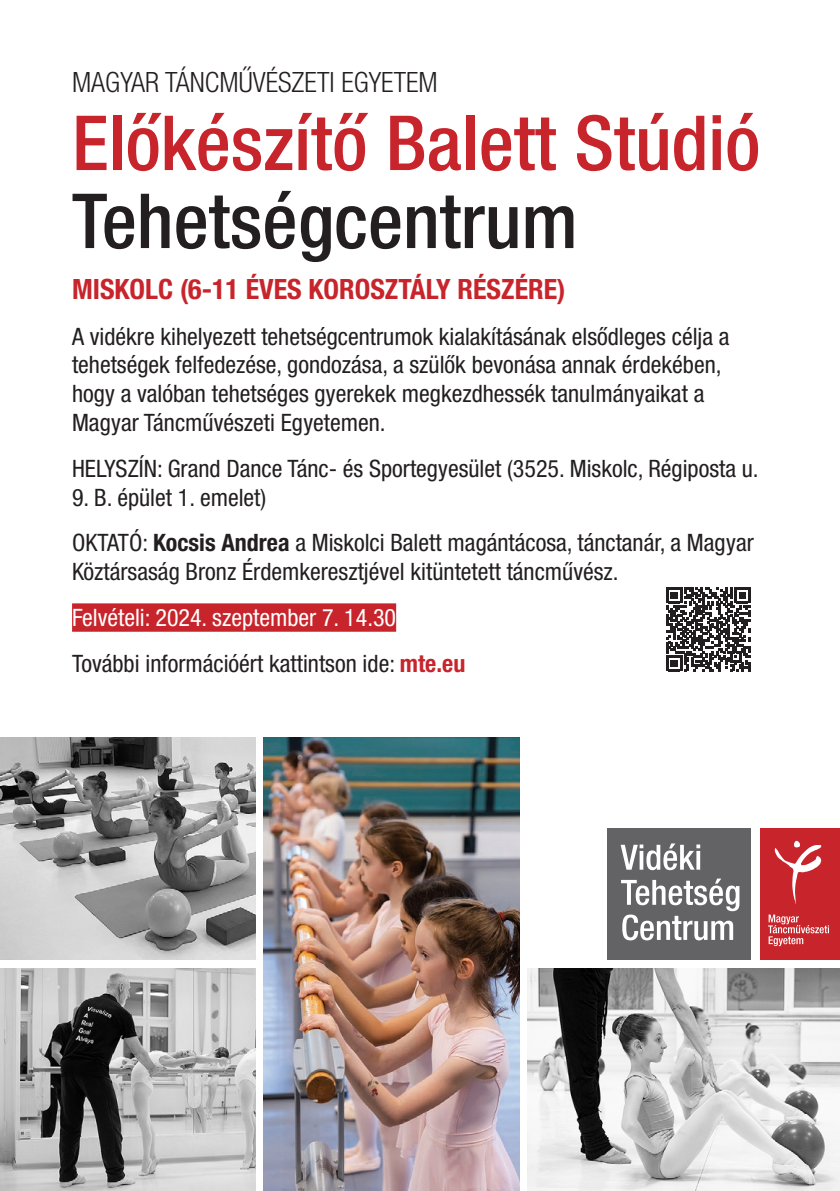
<style>
.page{position:relative;width:840px;height:1191px;background:#fff}
.page>*{position:absolute;margin:0;border:0;box-sizing:border-box;transform-origin:0 0}
.t1{font:500 condensed 76px "Helvetica Neue LT Pro";color:#c8242b}
.t2{font:500 condensed 76px "Helvetica Neue LT Pro";color:#231f20}
.t3{font:700 condensed 28px "Helvetica Neue LT Pro";color:#c8242b}
.t4{font:300 condensed 28px "Helvetica Neue LT Pro";color:#231f20}
.t5{font:condensed 24px/28.8px "Helvetica Neue LT Pro";color:#231f20}
.s1{font-weight:700}
.s2{color:#fff}
.s3{font-weight:700;color:#c8242b}
</style>
<div class="page">
<div style="left:607px;top:827px;width:146px;height:132px;background:#636366"></div>
<div style="left:756px;top:827px;width:83px;height:132px;background:#c8242b"></div>
<svg style="left:620px;top:843px;width:79px;height:27px"></svg>
<hr style="left:696px;top:851px;width:3px;height:18px;background:#fff">
<svg style="left:621px;top:878px;width:118px;height:62px"></svg>
<svg style="left:768px;top:914px;width:60px;height:32px"></svg>
<svg style="left:774px;top:840px;width:46px;height:64px"></svg>
<img style="left:264px;top:737px;width:255px;height:454px">
<img style="left:527px;top:968px;width:312px;height:223px">
<img style="left:0;top:737px;width:255px;height:223px">
<img style="left:0;top:968px;width:255px;height:223px">
<div style="left:750px;top:827px;width:9px;height:133px;background:#fff"></div>
<div style="left:72px;top:603px;width:324px;height:29px;background:#c8242b"></div>
<svg style="left:666px;top:587px;width:83px;height:84px"></svg>
<p class="t4" style="left:72px;top:66px;width:367px">MAGYAR TÁNCMŰVÉSZETI EGYETEM</p>
<h1 class="t1" style="left:72px;top:98px;width:689px">Előkészítő Balett Stúdió</h1>
<h1 class="t2" style="left:72px;top:176px;width:507px">Tehetségcentrum</h1>
<p class="t3" style="left:72px;top:272px;width:494px">MISKOLC (6-11 ÉVES KOROSZTÁLY RÉSZÉRE)</p>
<p class="t5" style="left:72px;top:321px;width:658px">A vidékre kihelyezett tehetségcentrumok kialakításának elsődleges célja a tehetségek felfedezése, gondozása, a szülők bevonása annak érdekében, hogy a valóban tehetséges gyerekek megkezdhessék tanulmányaikat a Magyar Táncművészeti Egyetemen.</p>
<p class="t5" style="left:72px;top:454px;width:687px">HELYSZÍN: Grand Dance Tánc- és Sportegyesület (3525. Miskolc, Régiposta u.</p>
<p class="t5" style="left:72px;top:474px;width:682px;line-height:45.8px">9. B. épület 1. emelet)<br>OKTATÓ: <span class="s1">Kocsis Andrea</span> a Miskolci Balett magántácosa, tánctanár, a Magyar</p>
<p class="t5" style="left:72px;top:557px;width:548px">Köztársaság Bronz Érdemkeresztjével kitüntetett táncművész.</p>
<p class="t5" style="left:72px;top:594px;width:394px;line-height:45.8px"><span class="s2">Felvételi: 2024. szeptember 7. 14.30<br></span>További információért kattintson ide: <span class="s3">mte.eu</span></p>
</div>
